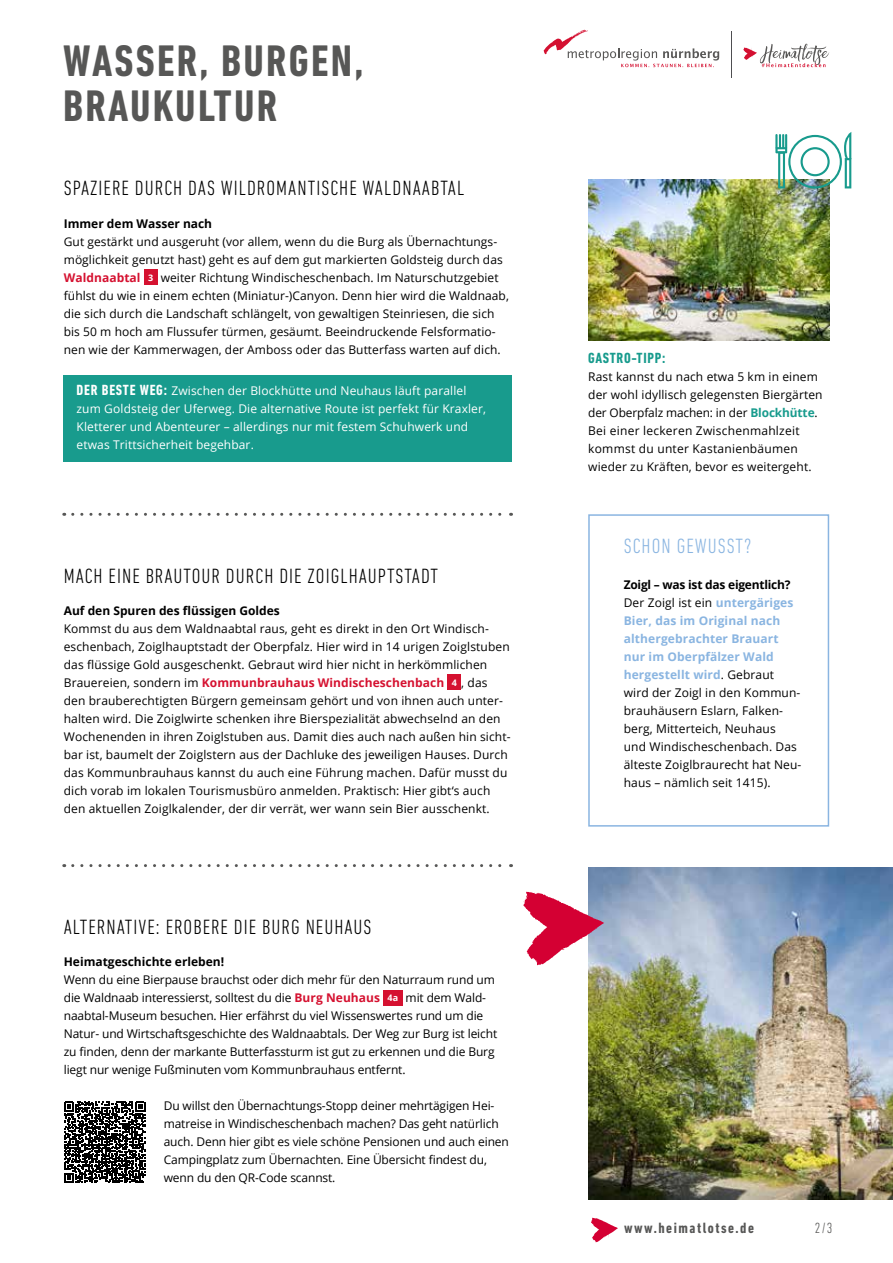
<style>
.page{position:relative;width:893px;height:1263px;background:#fff}
.page>*{position:absolute;margin:0;border:0;box-sizing:border-box;transform-origin:0 0}
.t1{font:700 condensed 45px/45px "DIN Next LT Pro";letter-spacing:.05em;color:#575756}
.t2{font:300 condensed 21px "DIN Next LT Pro";letter-spacing:.05em;color:#000}
.t3{font:300 condensed 21px "DIN Next LT Pro";letter-spacing:.05em;color:#8ab5e1}
.t4{font:700 condensed 15.15px "DIN Next LT Pro";letter-spacing:.1em;color:#575756}
.t5{font:700 condensed 15px "DIN Next LT Pro";letter-spacing:.05em;color:#189b8d}
.t6{font:300 condensed 15px "DIN Next LT Pro";color:#575756}
.t7{font:12px/18px "Open Sans";letter-spacing:.005em;color:#000}
.t8{font:12px/18px "Open Sans";letter-spacing:.01em;color:#fff}
.t9{font:700 12px "Open Sans";color:#000}
.s1{font-weight:700;color:#d51130}
.s2{font-weight:700;font-size:9px;color:#fff}
.s3{font-family:"DIN Next LT Pro";font-weight:700;font-stretch:condensed;font-size:15px}
.s4{font-weight:700;color:#189b8d}
.s5{font-weight:700}
.s6{font-weight:700;color:#8ab5e1}
</style>
<div class="page">
<svg style="left:591px;top:1217px;width:27px;height:26px"></svg>
<svg style="left:544px;top:30px;width:175px;height:37px"></svg>
<svg style="left:743px;top:44px;width:86px;height:23px"></svg>
<hr style="left:731px;top:31px;width:1px;height:46px;background:#4e4e51">
<img style="left:588px;top:180px;width:241px;height:161px">
<div style="left:144px;top:269px;width:13px;height:16px;background:#d51130"></div>
<div style="left:448px;top:675px;width:13px;height:15px;background:#d51130"></div>
<div style="left:383px;top:990px;width:19px;height:15px;background:#d51130"></div>
<div style="left:64px;top:375px;width:448px;height:87px;background:#189b8d"></div>
<svg style="left:73px;top:513px;width:439px;height:3px"></svg>
<svg style="left:73px;top:864px;width:439px;height:3px"></svg>
<svg style="left:775px;top:132px;width:76px;height:57px"></svg>
<div style="left:588px;top:514px;width:241px;height:313px;border:2px solid #8ab5e1"></div>
<img style="left:588px;top:867px;width:305px;height:332px">
<svg style="left:523px;top:887px;width:81px;height:82px"></svg>
<svg style="left:64px;top:1101px;width:81px;height:82px"></svg>
<h1 class="t1" style="left:63px;top:39px;width:302px">WASSER, BURGEN,<br>BRAUKULTUR</h1>
<h2 class="t2" style="left:64px;top:176px;width:402px">SPAZIERE DURCH DAS WILDROMANTISCHE WALDNAABTAL</h2>
<p class="t9" style="left:64px;top:215px;width:150px">Immer dem Wasser nach</p>
<p class="t7" style="left:64px;top:232px;width:447px">Gut gestärkt und ausgeruht (vor allem, wenn du die Burg als Übernachtungs&shy;möglichkeit genutzt hast) geht es auf dem gut markierten Goldsteig durch das <span class="s1">Waldnaabtal</span> <span class="s2">3</span> weiter Richtung Windischeschenbach. Im Naturschutzgebiet fühlst du wie in einem echten (Miniatur-)Canyon. Denn hier wird die Waldnaab, die sich durch die Landschaft schlängelt, von gewaltigen Steinriesen, die sich bis 50 m hoch am Flussufer türmen, gesäumt. Beeindruckende Felsformatio&shy;nen wie der Kammerwagen, der Amboss oder das Butterfass warten auf dich.</p>
<p class="t8" style="left:77px;top:381px;width:411px"><span class="s3">DER BESTE WEG:</span> Zwischen der Blockhütte und Neuhaus läuft parallel zum Goldsteig der Uferweg. Die alternative Route ist perfekt für Kraxler, Kletterer und Abenteurer – allerdings nur mit festem Schuhwerk und etwas Trittsicherheit begehbar.</p>
<h2 class="t2" style="left:64px;top:564px;width:376px">MACH EINE BRAUTOUR DURCH DIE ZOIGLHAUPTSTADT</h2>
<p class="t9" style="left:64px;top:602px;width:218px">Auf den Spuren des flüssigen Goldes</p>
<p class="t7" style="left:64px;top:619px;width:448px">Kommst du aus dem Waldnaabtal raus, geht es direkt in den Ort Windisch&shy;eschenbach, Zoiglhauptstadt der Oberpfalz. Hier wird in 14 urigen Zoiglstuben das flüssige Gold ausgeschenkt. Gebraut wird hier nicht in herkömmlichen Brauereien, sondern im <span class="s1">Kommunbrauhaus Windischeschenbach</span> <span class="s2">4</span> , das den brauberechtigten Bürgern gemeinsam gehört und von ihnen auch unter&shy;halten wird. Die Zoiglwirte schenken ihre Bierspezialität abwechselnd an den Wochenenden in ihren Zoiglstuben aus. Damit dies auch nach außen hin sicht&shy;bar ist, baumelt der Zoiglstern aus der Dachluke des jeweiligen Hauses. Durch das Kommunbrauhaus kannst du auch eine Führung machen. Dafür musst du dich vorab im lokalen Tourismusbüro anmelden. Praktisch: Hier gibt‘s auch den aktuellen Zoiglkalender, der dir verrät, wer wann sein Bier ausschenkt.</p>
<h2 class="t2" style="left:64px;top:915px;width:309px">ALTERNATIVE: EROBERE DIE BURG NEUHAUS</h2>
<p class="t9" style="left:64px;top:953px;width:162px">Heimatgeschichte erleben!</p>
<p class="t7" style="left:64px;top:971px;width:435px">Wenn du eine Bierpause brauchst oder dich mehr für den Naturraum rund um die Waldnaab interessierst, solltest du die <span class="s1">Burg Neuhaus</span> <span class="s2">4a</span> mit dem Wald&shy;naabtal-Museum besuchen. Hier erfährst du viel Wissenswertes rund um die Natur- und Wirtschaftsgeschichte des Waldnaabtals. Der Weg zur Burg ist leicht zu finden, denn der markante Butterfassturm ist gut zu erkennen und die Burg liegt nur wenige Fußminuten vom Kommunbrauhaus entfernt.</p>
<p class="t7" style="left:164px;top:1097px;width:347px">Du willst den Übernachtungs-Stopp deiner mehrtägigen Hei&shy;matreise in Windischeschenbach machen? Das geht natürlich auch. Denn hier gibt es viele schöne Pensionen und auch einen Campingplatz zum Übernachten. Eine Übersicht findest du, wenn du den QR-Code scannst.</p>
<p class="t5" style="left:588px;top:349px;width:79px">GASTRO-TIPP:</p>
<p class="t7" style="left:588px;top:367px;width:236px">Rast kannst du nach etwa 5 km in einem der wohl idyllisch gelegensten Biergärten der Oberpfalz machen: in der <span class="s4">Blockhütte</span>.<br>Bei einer leckeren Zwischenmahlzeit kommst du unter Kastanienbäumen wieder zu Kräften, bevor es weitergeht.</p>
<h2 class="t3" style="left:624px;top:534px;width:129px">SCHON GEWUSST?</h2>
<p class="t7" style="left:624px;top:575px;width:179px"><span class="s5">Zoigl – was ist das eigentlich?<br></span>Der Zoigl ist ein <span class="s6">untergäriges<br>Bier, das im Original nach althergebrachter Brauart nur im Oberpfälzer Wald hergestellt wird</span>. Gebraut wird der Zoigl in den Kommun&shy;brauhäusern Eslarn, Falken&shy;berg, Mitterteich, Neuhaus<br>und Windischeschenbach. Das älteste Zoiglbraurecht hat Neu&shy;haus – nämlich seit 1415).</p>
<p class="t4" style="left:624px;top:1219px;width:131px">www.heimatlotse.de</p>
<p class="t6" style="left:815px;top:1219px;width:19px">2/3</p>
</div>
